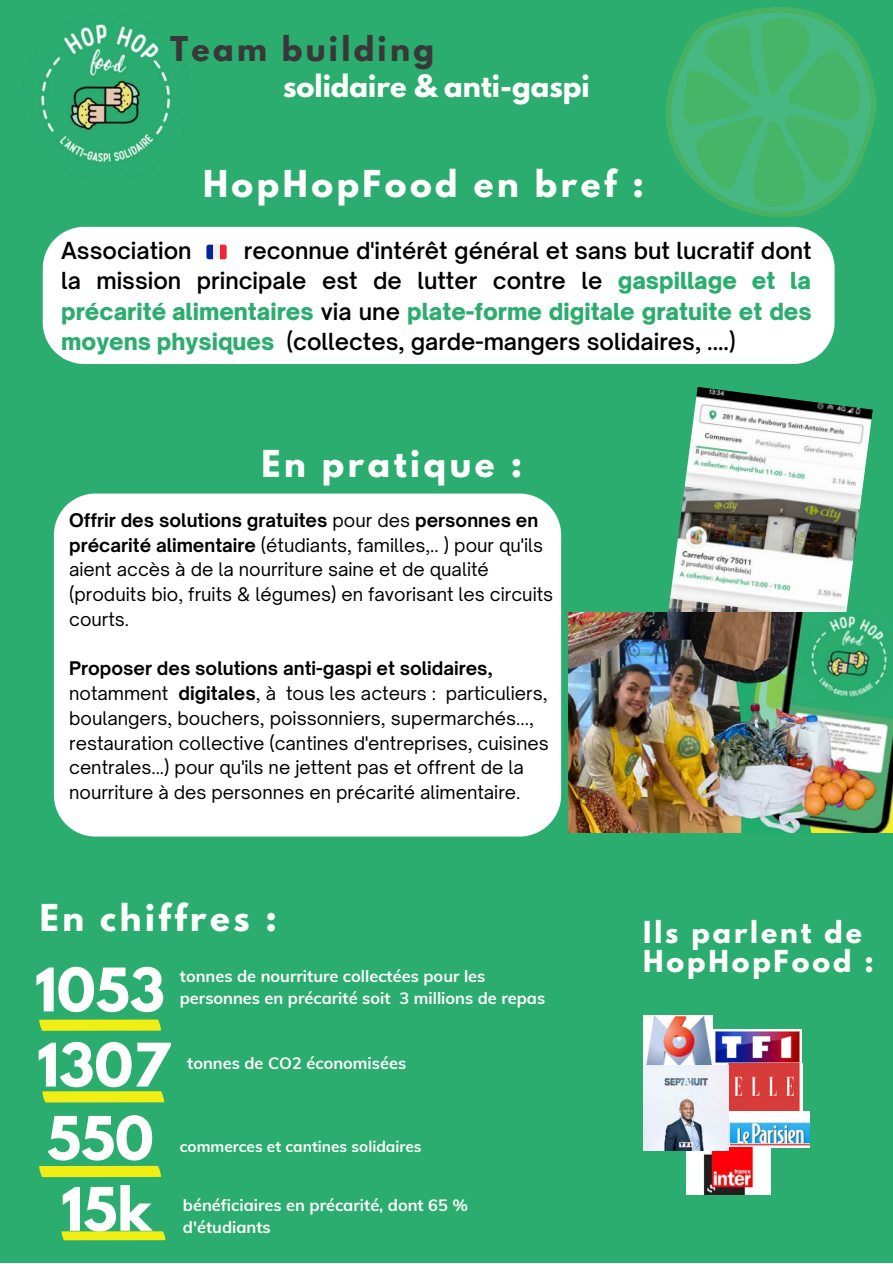
<style>
.page{position:relative;width:893px;height:1264px;background:#fff}
.page>*{position:absolute;margin:0;border:0;box-sizing:border-box;transform-origin:0 0}
.t1{font:700 53.1px "League Spartan";color:#fefffd}
.t2{font:700 32.85px "League Spartan";letter-spacing:.11em;color:#fefffd}
.t3{font:700 30.3px "League Spartan";letter-spacing:.11em;color:#393838}
.t4{font:700 27.3px "League Spartan";color:#fefffd}
.t5{font:700 26.85px/29.2px "League Spartan";letter-spacing:.11em;color:#fefffd}
.t6{font:600 22.5px/30.3px "Open Sauce One";color:#000;text-align:justify}
.t7{font:18px/24.8px "Open Sauce One";color:#000}
.t8{font:700 16.35px/22.5px "Muli";color:#fefffd}
.t9{font:700 15.45px "Muli";color:#fefffd}
.s1{color:#fff}
.s2{font-weight:900;color:#2cad70}
.s3{font-weight:900;color:#2cad6f}
.s4{font-weight:700}
</style>
<div class="page">
<div style="left:0;top:0;width:892px;height:1262px;background:#2cad70"></div>
<svg style="left:665px;top:7px;width:211px;height:210px"></svg>
<div style="left:43px;top:227px;width:791px;height:137px;background:#fff"></div>
<div style="left:54px;top:493px;width:507px;height:343px;background:#fff"></div>
<img style="left:728px;top:1111px;width:81px;height:36px">
<svg style="left:39px;top:1019px;width:122px;height:11px"></svg>
<svg style="left:42px;top:1091px;width:122px;height:11px"></svg>
<svg style="left:39px;top:1165px;width:122px;height:12px"></svg>
<svg style="left:61px;top:1231px;width:105px;height:10px"></svg>
<img style="left:22px;top:13px;width:168px;height:168px">
<svg style="left:220px;top:245px;width:7px;height:14px"></svg>
<svg style="left:206px;top:245px;width:7px;height:14px"></svg>
<div style="left:213px;top:245px;width:7px;height:14px;background:#eee"></div>
<img style="left:713px;top:1029px;width:88px;height:35px">
<img style="left:686px;top:1147px;width:84px;height:47px">
<img style="left:643px;top:1015px;width:70px;height:49px">
<img style="left:728px;top:1063px;width:74px;height:47px">
<img style="left:668px;top:387px;width:204px;height:225px">
<img style="left:569px;top:612px;width:323px;height:220px">
<img style="left:643px;top:1064px;width:85px;height:86px">
<div style="left:187px;top:166px;width:464px;height:45px;background:#2cad70;border-radius:22px"></div>
<h3 class="t3" style="left:170px;top:34px;width:265px">Team building</h3>
<h3 class="t4" style="left:283px;top:73px;width:308px">solidaire <span class="s1">&amp;</span> anti-gaspi</h3>
<h2 class="t2" style="left:203px;top:167px;width:442px">HopHopFood en bref :</h2>
<p class="t6" style="left:61px;top:235px;width:752px;text-indent:183px">reconnue d'intérêt général et sans but lucratif dont la mission principale est de lutter contre le <span class="s2">gaspillage et la précarité alimentaires</span> via une <span class="s3">plate-forme digitale gratuite et des moyens physiques</span> (collectes, garde-mangers solidaires, ....)</p>
<p class="t6" style="left:61px;top:235px;width:132px">Association</p>
<h2 class="t2" style="left:261px;top:447px;width:262px">En pratique :</h2>
<p class="t7" style="left:69px;top:507px;width:485px"><span class="s4">Offrir des solutions gratuites</span> pour des <span class="s4">personnes en précarité alimentaire</span> (étudiants, familles,.. ) pour qu'ils aient accès à de la nourriture saine et de qualité (produits bio, fruits &amp; légumes) en favorisant les circuits courts.</p>
<p class="t7" style="left:69px;top:656px;width:481px"><span class="s4">Proposer des solutions anti-gaspi et solidaires, </span>notamment <span class="s4">digitales</span>, à tous les acteurs : particuliers, boulangers, bouchers, poissonniers, supermarchés..., restauration collective (cantines d'entreprises, cuisines centrales...) pour qu'ils ne jettent pas et offrent de la nourriture à des personnes en précarité alimentaire.</p>
<h2 class="t2" style="left:40px;top:901px;width:239px">En chiffres :</h2>
<h1 class="t1" style="left:35px;top:963px;width:131px">1053</h1>
<p class="t8" style="left:180px;top:964px;width:367px">tonnes de nourriture collectées pour les personnes en précarité soit 3 millions de repas</p>
<h1 class="t1" style="left:37px;top:1038px;width:134px">1307</h1>
<p class="t8" style="left:187px;top:1051px;width:220px">tonnes de CO2 économisées</p>
<h1 class="t1" style="left:47px;top:1111px;width:108px">550</h1>
<h1 class="t1" style="left:61px;top:1182px;width:92px">15k</h1>
<p class="t9" style="left:180px;top:1136px;width:243px">commerces et cantines solidaires</p>
<p class="t8" style="left:183px;top:1192px;width:286px">bénéficiaires en précarité, dont 65 % d'étudiants</p>
<h3 class="t5" style="left:643px;top:920px;width:232px">Ils parlent de<br>HopHopFood :</h3>
</div>
